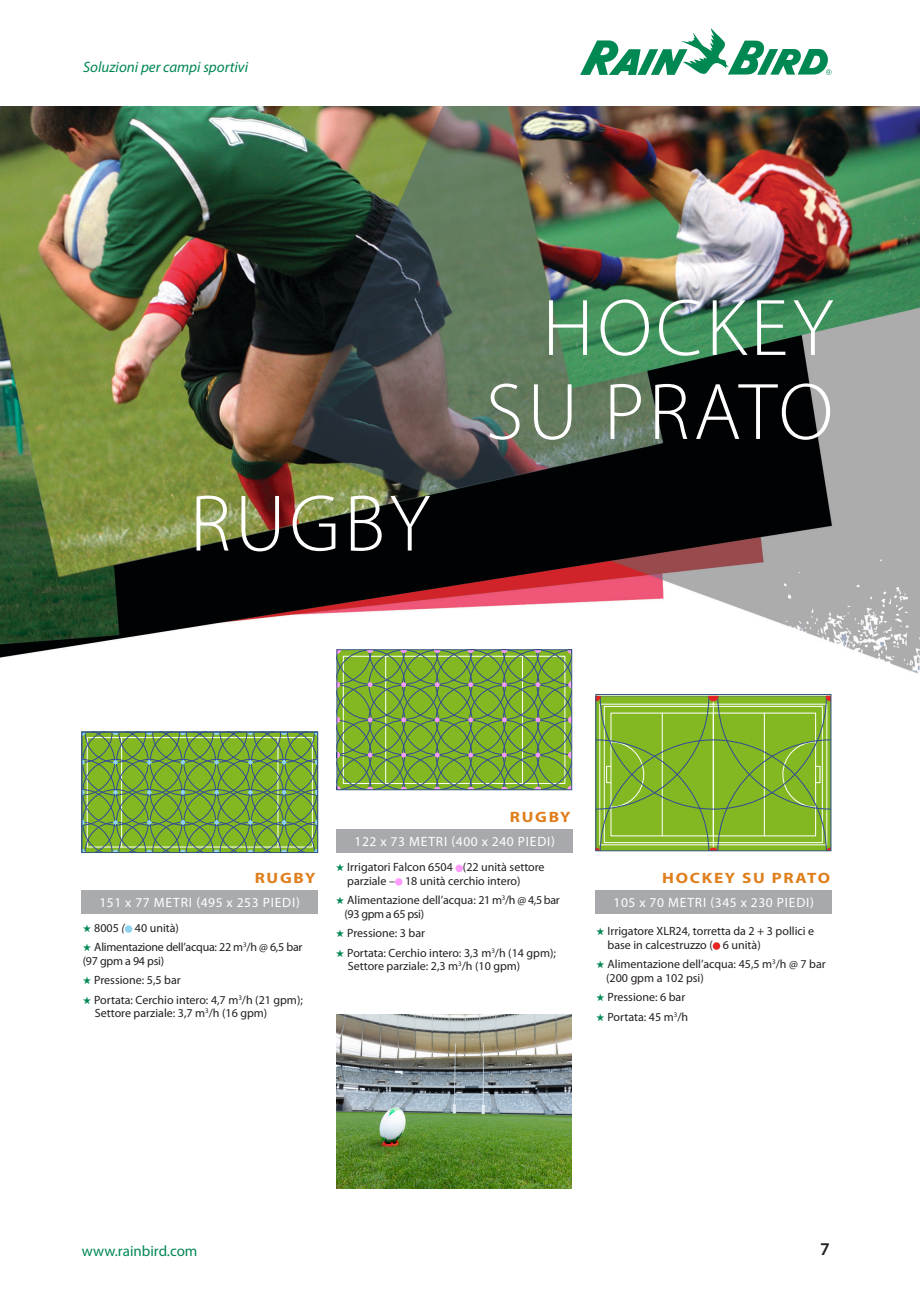
<style>
.page{position:relative;width:920px;height:1290px;background:#fff}
.page>*{position:absolute;margin:0;border:0;box-sizing:border-box;transform-origin:0 0}
.t1{font:300 81px/84px "Myriad Pro";letter-spacing:.05em;color:#fff;text-align:right}
.t2{font:600 18px "Myriad Pro";color:#231f20}
.t3{font:italic 15px "Myriad Pro";color:#008852}
.t4{font:700 15px "Myriad Pro";letter-spacing:.1em;color:#df7e1b;scale:1.15 1}
.t5{font:15px "Myriad Pro";color:#008852}
.t6{font:13.5px "Myriad Pro";letter-spacing:.06em;color:#fff}
.t7{font:12px/13.5px "Myriad Pro";color:#231f20}
.t8{font:12px/13.5px "Myriad Pro";letter-spacing:-.02em;color:#231f20}
.s1{color:#008852}
.s2{font-style:italic}
</style>
<div class="page">
<svg style="left:580px;top:28px;width:251px;height:47px"></svg>
<img style="left:0;top:107px;width:920px;height:683px">
<img style="left:337px;top:1014px;width:235px;height:175px">
<div style="left:125px;top:925px;width:7px;height:8px;background:#8ed2ef;border-radius:50%"></div>
<div style="left:455px;top:865px;width:8px;height:7px;background:#fe9dfc;border-radius:50%"></div>
<div style="left:395px;top:878px;width:8px;height:8px;background:#fe9dfc;border-radius:50%"></div>
<div style="left:713px;top:942px;width:7px;height:8px;background:#e52826;border-radius:50%"></div>
<div style="left:82px;top:890px;width:236px;height:24px;background:#a9abad"></div>
<div style="left:596px;top:890px;width:236px;height:24px;background:#a7a9ac"></div>
<div style="left:337px;top:829px;width:236px;height:24px;background:#a7a9ac"></div>
<svg style="left:339px;top:651px;width:231px;height:137px;background:#79a839"></svg>
<div style="left:337px;top:649px;width:235px;height:141px;border:1px solid #365b7d"></div>
<svg style="left:598px;top:696px;width:231px;height:153px;background:#89b838"></svg>
<div style="left:596px;top:694px;width:235px;height:157px;border:1px solid #365b7d"></div>
<svg style="left:84px;top:732px;width:235px;height:121px;background:#78a73f"></svg>
<div style="left:82px;top:732px;width:236px;height:121px;border:1px solid #365b7d"></div>
<p class="t3" style="left:83px;top:58px;width:167px">Soluzioni per campi sportivi</p>
<h1 class="t1" style="left:190px;top:483px;width:242px">RUGBY</h1>
<h1 class="t1" style="left:486px;top:287px;width:349px">HOCKEY<br>SU PRATO</h1>
<p class="t4" style="left:510px;top:808px;width:54px">RUGBY</p>
<p class="t6" style="left:355px;top:834px;width:202px">122 x 73 METRI (400 x 240 PIEDI)</p>
<p class="t7" style="left:347px;top:861px;width:199px;text-indent:-11px"><span class="s1">★</span> Irrigatori Falcon 6504 (22 unità settore parziale – 18 unità cerchio intero)</p>
<p class="t7" style="left:345px;top:894px;width:217px;text-indent:-9px"><span class="s1">★</span> Alimentazione dell’acqua: 21 m<sup>3</sup>/h @ 4,5 bar (93 gpm a 65 psi)</p>
<p class="t7" style="left:336px;top:927px;width:91px"><span class="s1">★</span> Pressione: 3 bar</p>
<p class="t7" style="left:348px;top:946px;width:210px;text-indent:-12px"><span class="s1">★</span> Portata: Cerchio intero: 3,3 m<sup>3</sup>/h (14 gpm);<br>Settore parziale: 2,3 m<sup>3</sup>/h (10 gpm)</p>
<p class="t4" style="left:255px;top:868px;width:54px">RUGBY</p>
<p class="t4" style="left:662px;top:868px;width:147px">HOCKEY SU PRATO</p>
<p class="t6" style="left:99px;top:895px;width:202px">151 x 77 METRI (495 x 253 PIEDI)</p>
<p class="t6" style="left:614px;top:895px;width:202px">105 x 70 METRI (345 x 230 PIEDI)</p>
<p class="t7" style="left:83px;top:921px;width:98px"><span class="s1">★</span> 8005 <span class="s2">(</span> 40 unità)</p>
<p class="t8" style="left:83px;top:941px;width:221px"><span class="s1">★</span> Alimentazione dell’acqua: 22 m<sup>3</sup>/h @ 6,5 bar (97 gpm a 94 psi)</p>
<p class="t7" style="left:83px;top:974px;width:99px"><span class="s1">★</span> Pressione: 5,5 bar</p>
<p class="t7" style="left:95px;top:993px;width:210px;text-indent:-12px"><span class="s1">★</span> Portata: Cerchio intero: 4,7 m<sup>3</sup>/h (21 gpm);<br>Settore parziale: 3,7 m<sup>3</sup>/h (16 gpm)</p>
<p class="t7" style="left:607px;top:925px;width:208px;text-indent:-11px"><span class="s1">★</span> Irrigatore XLR24, torretta da 2 + 3 pollici e base in calcestruzzo ( 6 unità)</p>
<p class="t7" style="left:606px;top:958px;width:221px;text-indent:-10px"><span class="s1">★</span> Alimentazione dell’acqua: 45,5 m<sup>3</sup>/h @ 7 bar (200 gpm a 102 psi)</p>
<p class="t7" style="left:596px;top:991px;width:91px"><span class="s1">★</span> Pressione: 6 bar</p>
<p class="t7" style="left:596px;top:1010px;width:94px"><span class="s1">★</span> Portata: 45 m<sup>3</sup>/h</p>
<p class="t5" style="left:82px;top:1242px;width:117px">www.rainbird.com</p>
<h2 class="t2" style="left:820px;top:1238px;width:11px">7</h2>
</div>
